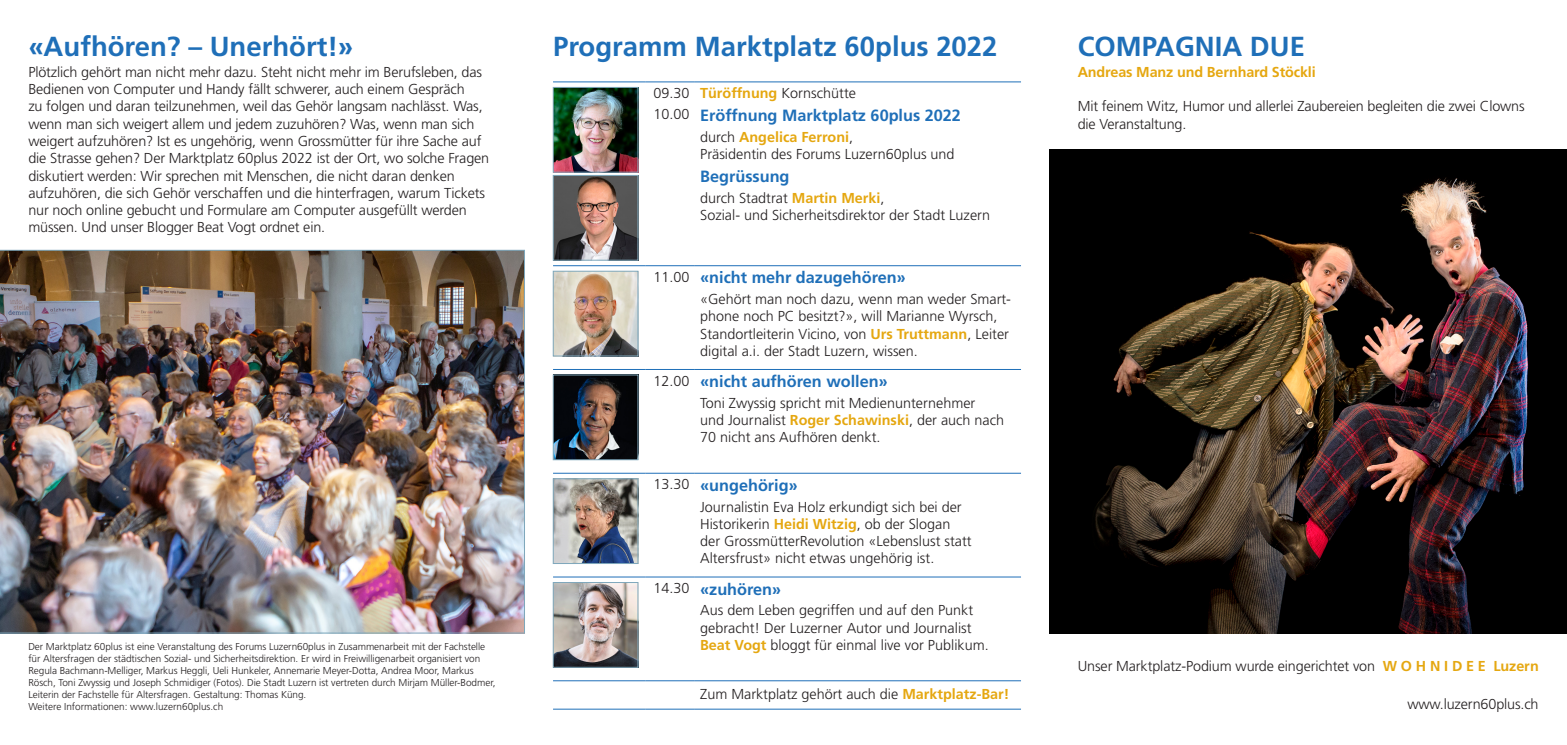
<style>
.page{position:relative;width:1567px;height:745px;background:#fff}
.page>*{position:absolute;margin:0;border:0;box-sizing:border-box;transform-origin:0 0}
.titel{font:700 27.5px "Frutiger";color:#1f6fb8}
.programmpunkt{font:700 16.25px "Frutiger";color:#1f6fb8}
.text_programm{font:300 14.38px/17.2px "Frutiger";color:#231f20}
.text{font:300 14.38px/17.2px "Frutiger";letter-spacing:-.01em;color:#231f20}
.text-2{font:700 14.38px "Frutiger";letter-spacing:-.01em;color:#e5a710}
.kleintext{font:300 10px/12px "Frutiger";letter-spacing:-.005em;color:#231f20}
.s1{font-weight:700;color:#e5a710}
</style>
<div class="page">
<hr style="left:553px;top:81px;width:92px;height:1px;background:#1f6fb8">
<hr style="left:645px;top:81px;width:49px;height:1px;background:#1f6fb8">
<hr style="left:694px;top:81px;width:326px;height:1px;background:#1f6fb8">
<hr style="left:553px;top:265px;width:92px;height:1px;background:#1f6fb8">
<hr style="left:645px;top:265px;width:49px;height:1px;background:#1f6fb8">
<hr style="left:694px;top:265px;width:326px;height:1px;background:#1f6fb8">
<hr style="left:553px;top:369px;width:92px;height:1px;background:#1f6fb8">
<hr style="left:645px;top:369px;width:49px;height:1px;background:#1f6fb8">
<hr style="left:694px;top:369px;width:326px;height:1px;background:#1f6fb8">
<hr style="left:553px;top:472px;width:92px;height:1px;background:#1f6fb8">
<hr style="left:645px;top:472px;width:49px;height:1px;background:#1f6fb8">
<hr style="left:694px;top:472px;width:326px;height:1px;background:#1f6fb8">
<hr style="left:553px;top:576px;width:92px;height:1px;background:#1f6fb8">
<hr style="left:645px;top:576px;width:49px;height:1px;background:#1f6fb8">
<hr style="left:694px;top:576px;width:326px;height:1px;background:#1f6fb8">
<hr style="left:553px;top:680px;width:92px;height:1px;background:#1f6fb8">
<hr style="left:645px;top:680px;width:49px;height:1px;background:#1f6fb8">
<hr style="left:694px;top:680px;width:326px;height:1px;background:#1f6fb8">
<hr style="left:553px;top:708px;width:92px;height:1px;background:#1f6fb8">
<hr style="left:645px;top:708px;width:49px;height:1px;background:#1f6fb8">
<hr style="left:694px;top:708px;width:326px;height:1px;background:#1f6fb8">
<img style="left:555px;top:89px;width:81px;height:81px">
<div style="left:553px;top:87px;width:85px;height:85px;border:1px solid #7fa8bc"></div>
<img style="left:555px;top:177px;width:81px;height:81px">
<div style="left:553px;top:175px;width:85px;height:85px;border:1px solid #7fa8bc"></div>
<img style="left:555px;top:273px;width:81px;height:81px">
<div style="left:553px;top:271px;width:85px;height:85px;border:1px solid #7fa8bc"></div>
<img style="left:555px;top:376px;width:81px;height:81px">
<img style="left:555px;top:480px;width:81px;height:81px">
<div style="left:553px;top:478px;width:85px;height:85px;border:1px solid #7fa8bc"></div>
<img style="left:555px;top:584px;width:81px;height:81px">
<div style="left:553px;top:582px;width:85px;height:85px;border:1px solid #7fa8bc"></div>
<img style="left:0;top:250px;width:524px;height:382px">
<img style="left:1049px;top:150px;width:517px;height:482px">
<p class="titel" style="left:28px;top:30px;width:326px">«Aufhören? – Unerhört!»</p>
<p class="text" style="left:28px;top:63px;width:462px">Plötzlich gehört man nicht mehr dazu. Steht nicht mehr im Berufsleben, das Bedienen von Computer und Handy fällt schwerer, auch einem Gespräch<br>zu folgen und daran teilzunehmen, weil das Gehör langsam nachlässt. Was, wenn man sich weigert allem und jedem zuzuhören? Was, wenn man sich weigert aufzuhören? Ist es ungehörig, wenn Grossmütter für ihre Sache auf die Strasse gehen? Der Marktplatz 60plus 2022 ist der Ort, wo solche Fragen diskutiert werden: Wir sprechen mit Menschen, die nicht daran denken aufzuhören, die sich Gehör verschaffen und die hinterfragen, warum Tickets nur noch online gebucht und Formulare am Computer ausgefüllt werden müssen. Und unser Blogger Beat Vogt ordnet ein.</p>
<p class="kleintext" style="left:28px;top:640px;width:468px">Der Marktplatz 60plus ist eine Veranstaltung des Forums Luzern60plus in Zusammenarbeit mit der Fachstelle für Altersfragen der städtischen Sozial- und Sicherheitsdirektion. Er wird in Freiwilligenarbeit organisiert von Regula Bachmann-Melliger, Markus Heggli, Ueli Hunkeler, Annemarie Meyer-Dotta, Andrea Moor, Markus Rösch, Toni Zwyssig und Joseph Schmidiger (Fotos). Die Stadt Luzern ist vertreten durch Mirjam Müller-Bodmer, Leiterin der Fachstelle für Altersfragen. Gestaltung: Thomas Küng.<br>Weitere Informationen: www.luzern60plus.ch</p>
<p class="titel" style="left:553px;top:30px;width:446px">Programm Marktplatz 60plus 2022</p>
<p class="text_programm" style="left:653px;top:85px;width:37px">09.30</p>
<p class="text_programm" style="left:653px;top:105px;width:37px">10.00</p>
<p class="text_programm" style="left:700px;top:85px;width:157px"><span class="s1">Türöffnung</span> Kornschütte</p>
<p class="programmpunkt" style="left:700px;top:106px;width:262px">Eröffnung Marktplatz 60plus 2022</p>
<p class="text_programm" style="left:700px;top:128px;width:256px">durch <span class="s1">Angelica Ferroni</span>,<br>Präsidentin des Forums Luzern60plus und</p>
<p class="programmpunkt" style="left:700px;top:167px;width:91px">Begrüssung</p>
<p class="text_programm" style="left:700px;top:189px;width:186px">durch Stadtrat <span class="s1">Martin Merki</span>,</p>
<p class="text_programm" style="left:700px;top:207px;width:291px">Sozial- und Sicherheitsdirektor der Stadt Luzern</p>
<p class="text_programm" style="left:653px;top:268px;width:37px">11.00</p>
<p class="programmpunkt" style="left:700px;top:268px;width:207px">«nicht mehr dazugehören»</p>
<p class="text_programm" style="left:700px;top:290px;width:312px">«Gehört man noch dazu, wenn man weder Smart&shy;phone noch PC besitzt?», will Marianne Wyrsch, Standortleiterin Vicino, von <span class="s1">Urs Truttmann</span>, Leiter digital a.i. der Stadt Luzern, wissen.</p>
<p class="text_programm" style="left:653px;top:372px;width:37px">12.00</p>
<p class="programmpunkt" style="left:700px;top:371px;width:189px">«nicht aufhören wollen»</p>
<p class="text_programm" style="left:700px;top:394px;width:305px">Toni Zwyssig spricht mit Medienunternehmer<br>und Journalist <span class="s1">Roger Schawinski</span>, der auch nach<br>70 nicht ans Aufhören denkt.</p>
<p class="text_programm" style="left:653px;top:475px;width:37px">13.30</p>
<p class="programmpunkt" style="left:700px;top:475px;width:99px">«ungehörig»</p>
<p class="text_programm" style="left:700px;top:498px;width:273px">Journalistin Eva Holz erkundigt sich bei der Historikerin <span class="s1">Heidi Witzig</span>, ob der Slogan der GrossmütterRevolution «Lebenslust statt Altersfrust» nicht etwas ungehörig ist.</p>
<p class="text_programm" style="left:653px;top:579px;width:37px">14.30</p>
<p class="programmpunkt" style="left:700px;top:579px;width:82px">«zuhören»</p>
<p class="text_programm" style="left:700px;top:601px;width:290px">Aus dem Leben gegriffen und auf den Punkt gebracht! Der Luzerner Autor und Journalist<br><span class="s1">Beat Vogt</span> bloggt für einmal live vor Publikum.</p>
<p class="text_programm" style="left:700px;top:684px;width:311px">Zum Marktplatz gehört auch die <span class="s1">Marktplatz-Bar!</span></p>
<p class="titel" style="left:1077px;top:30px;width:229px">COMPAGNIA DUE</p>
<p class="text-2" style="left:1077px;top:63px;width:239px">Andreas Manz und Bernhard Stöckli</p>
<p class="text" style="left:1077px;top:98px;width:448px">Mit feinem Witz, Humor und allerlei Zaubereien begleiten die zwei Clowns die Veranstaltung.</p>
<p class="text_programm" style="left:1077px;top:656px;width:462px">Unser Marktplatz-Podium wurde eingerichtet von <span class="s1">W O H N I D E E Luzern</span></p>
<p class="text" style="left:1407px;top:695px;width:133px">www.luzern60plus.ch</p>
</div>
